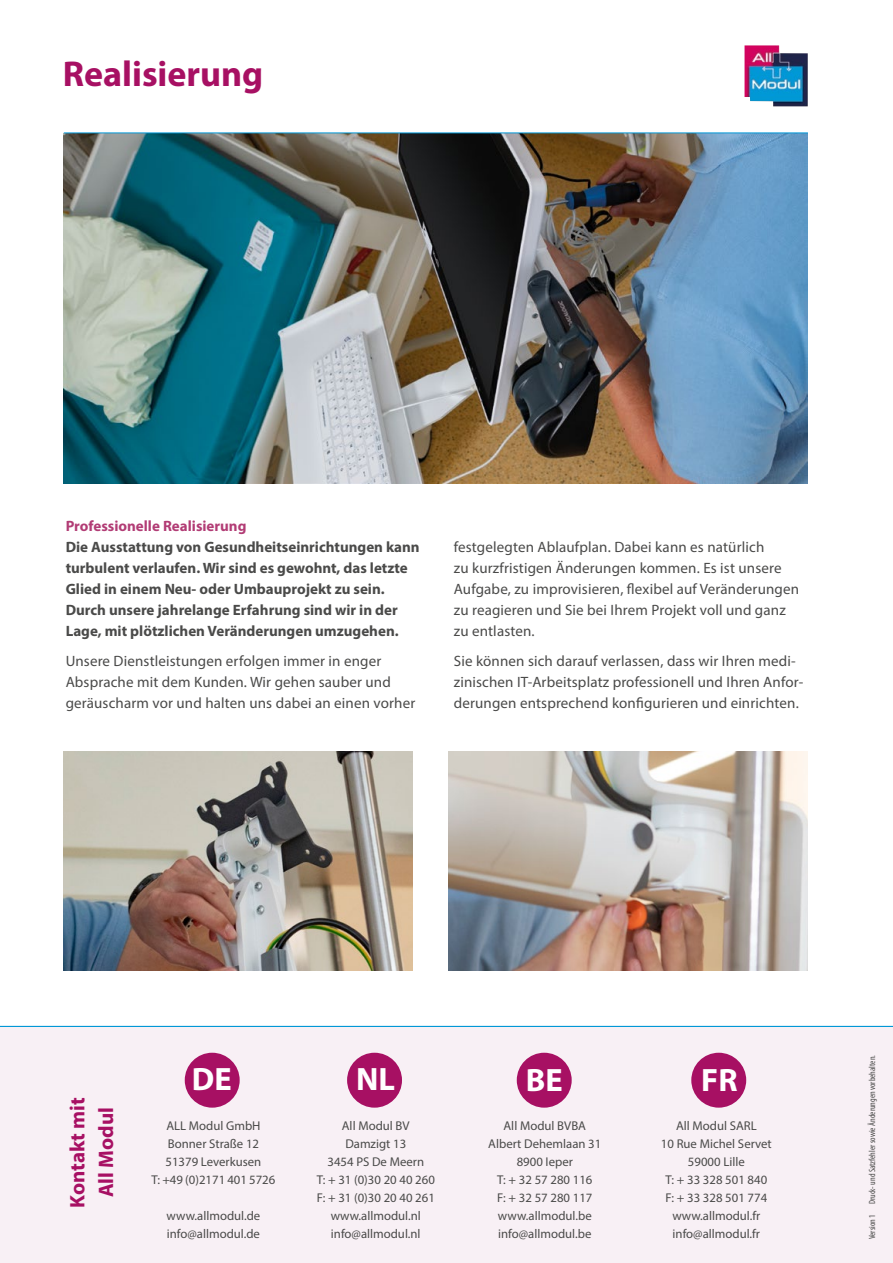
<style>
.page{position:relative;width:893px;height:1263px;background:#fff}
.page>*{position:absolute;margin:0;border:0;box-sizing:border-box;transform-origin:0 0}
.Topkop{font:700 36px "Myriad Pro";color:#a71063}
.Basisalinea_weet_niet_waar_gebruikt{font:700 32.4px "Myriad Pro";color:#fff}
.Basisalinea{font:700 21px/28.5px "Myriad Pro";color:#a71063;text-align:center}
.Platte_tekst_HIT_gecentreerd{font:15px/21px "Myriad Pro";letter-spacing:.01em;color:#4a4a49}
.Platte_tekst_HIT_gecentreerd-2{font:700 15px/21px "Myriad Pro";color:#4a4a49}
.Platte_tekst_HIT_gecentreerd-3{font:700 15px "Myriad Pro";color:#b23c75}
.Adres_achterzijde_kleiner{font:12.75px "Myriad Pro";color:#4a4a49}
.t1{font:condensed 9px "Myriad Pro";color:#4a4a49}
.s1{font-style:inherit}
</style>
<div class="page">
<img style="left:64px;top:134px;width:744px;height:349px">
<img style="left:744px;top:45px;width:64px;height:61px">
<img style="left:449px;top:752px;width:359px;height:219px">
<img style="left:64px;top:752px;width:348px;height:219px">
<div style="left:0;top:1026px;width:893px;height:237px;background:#f8f0f5"></div>
<hr style="left:0;top:1026px;width:893px;height:1px;background:#0097d6">
<hr style="left:64px;top:133px;width:744px;height:1px;background:#0097d6">
<div style="left:517px;top:1053px;width:55px;height:55px;background:#a71063;border-radius:50%"></div>
<div style="left:691px;top:1053px;width:55px;height:55px;background:#a71063;border-radius:50%"></div>
<div style="left:347px;top:1053px;width:55px;height:55px;background:#a71063;border-radius:50%"></div>
<div style="left:185px;top:1053px;width:55px;height:55px;background:#a71063;border-radius:50%"></div>
<p class="Topkop" style="left:63px;top:51px;width:202px">Realisierung</p>
<p class="Platte_tekst_HIT_gecentreerd-3" style="left:66px;top:516px;width:182px">Professionelle Realisierung</p>
<p class="Platte_tekst_HIT_gecentreerd-2" style="left:66px;top:536px;width:356px">Die Ausstattung von Gesundheitseinrichtungen kann turbulent verlaufen. Wir sind es gewohnt, das letzte Glied in einem Neu- oder Umbauprojekt zu sein.<br>Durch unsere jahrelange Erfahrung sind wir in der Lage, mit plötzlichen Veränderungen umzugehen.</p>
<p class="Platte_tekst_HIT_gecentreerd" style="left:66px;top:650px;width:351px">Unsere Dienstleistungen erfolgen immer in enger<br>Absprache mit dem Kunden. Wir gehen sauber und geräuscharm vor und halten uns dabei an einen vorher</p>
<p class="Platte_tekst_HIT_gecentreerd" style="left:454px;top:536px;width:347px">festgelegten Ablaufplan. Dabei kann es natürlich<br>zu kurzfristigen Änderungen kommen. Es ist unsere Aufgabe, zu improvisieren, flexibel auf Veränderungen zu reagieren und Sie bei Ihrem Projekt voll und ganz zu entlasten.</p>
<p class="Platte_tekst_HIT_gecentreerd" style="left:454px;top:650px;width:351px">Sie können sich darauf verlassen, dass wir Ihren medi&shy;zinischen IT-Arbeitsplatz professionell und Ihren Anfor&shy;derungen entsprechend konfigurieren und einrichten.</p>
<p class="Basisalinea" style="left:63px;top:1208px;width:112px;rotate:-90deg">Kontakt mit<br>All Modul</p>
<p class="Basisalinea_weet_niet_waar_gebruikt" style="left:192px;top:1058px;width:41px">DE</p>
<p class="Adres_achterzijde_kleiner" style="left:166px;top:1118px;width:96px">ALL Modul GmbH</p>
<p class="Adres_achterzijde_kleiner" style="left:168px;top:1136px;width:93px">Bonner Straße 12</p>
<p class="Adres_achterzijde_kleiner" style="left:166px;top:1154px;width:97px">51379 Leverkusen</p>
<p class="Adres_achterzijde_kleiner" style="left:152px;top:1172px;width:125px">T: +49 (0)2171 401 5726</p>
<p class="Adres_achterzijde_kleiner" style="left:167px;top:1208px;width:95px">www.allmodul.de</p>
<p class="Adres_achterzijde_kleiner" style="left:167px;top:1226px;width:95px">info@allmodul.de</p>
<p class="Basisalinea_weet_niet_waar_gebruikt" style="left:356px;top:1058px;width:40px">NL</p>
<p class="Adres_achterzijde_kleiner" style="left:342px;top:1118px;width:69px">All Modul BV</p>
<p class="Adres_achterzijde_kleiner" style="left:345px;top:1136px;width:62px">Damzigt 13</p>
<p class="Adres_achterzijde_kleiner" style="left:327px;top:1154px;width:98px">3454 PS De Meern</p>
<p class="Adres_achterzijde_kleiner" style="left:317px;top:1172px;width:120px">T: + 31 (0)30 20 40 260</p>
<p class="Adres_achterzijde_kleiner" style="left:317px;top:1190px;width:120px">F: + 31 (0)30 20 40 261</p>
<p class="Adres_achterzijde_kleiner" style="left:331px;top:1208px;width:92px">www.allmodul.nl</p>
<p class="Adres_achterzijde_kleiner" style="left:331px;top:1226px;width:91px">info@allmodul.nl</p>
<p class="Basisalinea_weet_niet_waar_gebruikt" style="left:526px;top:1058px;width:38px">BE</p>
<p class="Adres_achterzijde_kleiner" style="left:504px;top:1118px;width:84px">All Modul BVBA</p>
<p class="Adres_achterzijde_kleiner" style="left:488px;top:1136px;width:115px">Albert Dehemlaan 31</p>
<p class="Adres_achterzijde_kleiner" style="left:517px;top:1154px;width:58px">8900 Ieper</p>
<p class="Adres_achterzijde_kleiner" style="left:497px;top:1172px;width:97px">T: + 32 57 280 116</p>
<p class="Adres_achterzijde_kleiner" style="left:497px;top:1190px;width:97px">F: + 32 57 280 117</p>
<p class="Adres_achterzijde_kleiner" style="left:498px;top:1208px;width:95px">www.allmodul.be</p>
<p class="Adres_achterzijde_kleiner" style="left:498px;top:1226px;width:95px">info@allmodul.be</p>
<p class="Basisalinea_weet_niet_waar_gebruikt" style="left:701px;top:1059px;width:38px">FR</p>
<p class="Adres_achterzijde_kleiner" style="left:676px;top:1118px;width:82px">All Modul <span class="s1">SARL</span></p>
<p class="Adres_achterzijde_kleiner" style="left:661px;top:1136px;width:112px">10 Rue Michel Servet</p>
<p class="Adres_achterzijde_kleiner" style="left:688px;top:1154px;width:58px">59000 Lille</p>
<p class="Adres_achterzijde_kleiner" style="left:665px;top:1172px;width:103px">T: + 33 328 501 840</p>
<p class="Adres_achterzijde_kleiner" style="left:665px;top:1190px;width:103px">F: + 33 328 501 774</p>
<p class="Adres_achterzijde_kleiner" style="left:672px;top:1208px;width:90px">www.allmodul.fr</p>
<p class="Adres_achterzijde_kleiner" style="left:673px;top:1226px;width:89px">info@allmodul.fr</p>
<p class="t1" style="left:867px;top:1239px;width:186px;rotate:-90deg">Version 1 Druck- und Satzfehler sowie Änderungen vorbehalten.</p>
</div>
